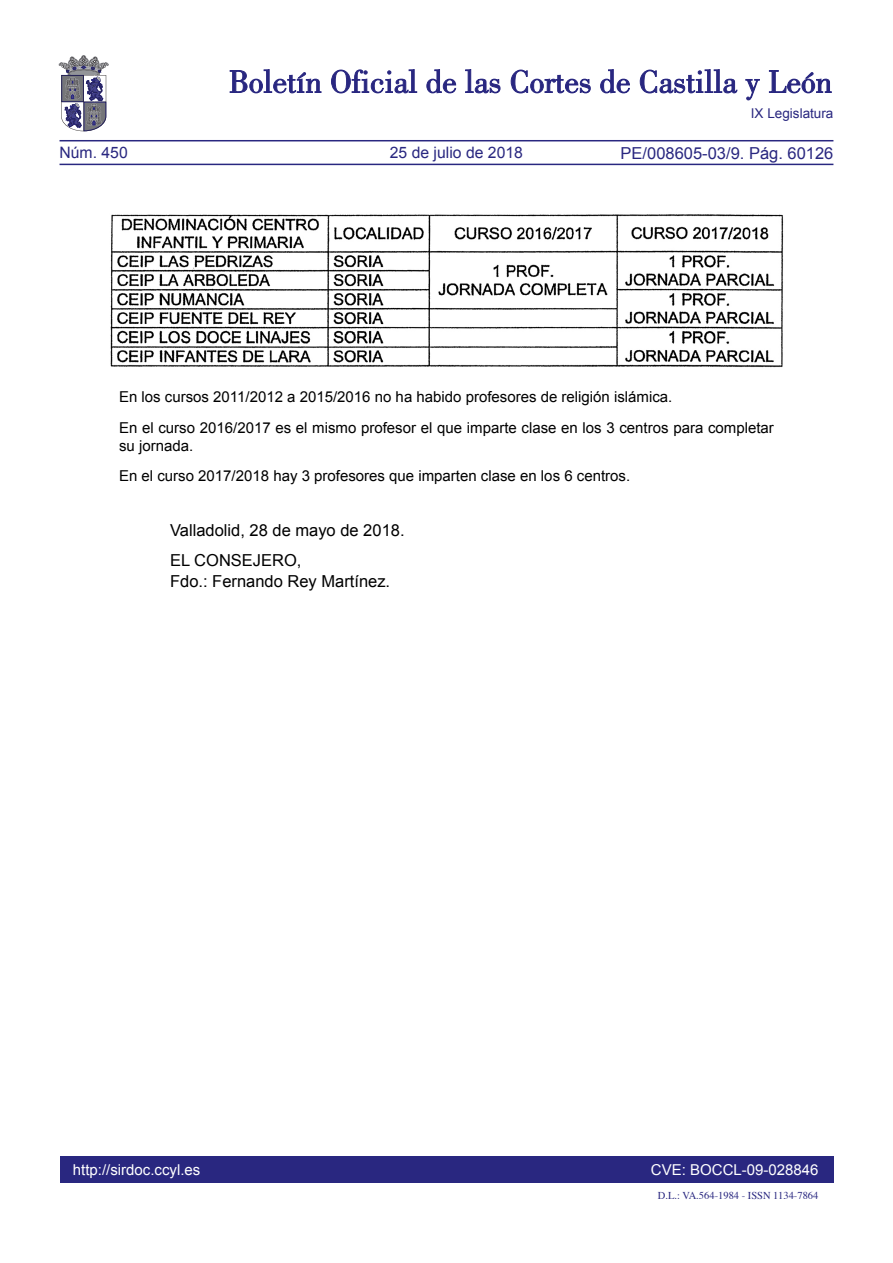
<style>
.page{position:relative;width:893px;height:1263px;background:#fff}
.page>*{position:absolute;margin:0;border:0;box-sizing:border-box;transform-origin:0 0}
.firma{font:16.5px/21px "Arial";color:#000}
.valladolid{font:16.5px "Arial";color:#000}
.t1{font:16.5px "Arial";color:#292780}
.t2{font:15.75px "Arial";color:#292780}
.TEXTO_NORMAL{font:15px/18px "Arial";color:#000}
.t3{font:15px "Arial";color:#fff}
.t4{font:13.5px "Arial";color:#292780}
.t5{font:10.5px "Times";color:#292780}
</style>
<div class="page">
<div style="left:60px;top:1157px;width:773px;height:26px;background:#292780"></div>
<hr style="left:60px;top:164px;width:773px;height:1px;background:#292780">
<hr style="left:60px;top:140px;width:773px;height:1px;background:#292780">
<svg style="left:230px;top:69px;width:91px;height:24px"></svg>
<svg style="left:331px;top:69px;width:86px;height:24px"></svg>
<svg style="left:426px;top:69px;width:30px;height:24px"></svg>
<svg style="left:465px;top:69px;width:35px;height:24px"></svg>
<svg style="left:511px;top:70px;width:80px;height:23px"></svg>
<svg style="left:600px;top:69px;width:30px;height:24px"></svg>
<svg style="left:640px;top:69px;width:97px;height:24px"></svg>
<svg style="left:745px;top:79px;width:15px;height:21px"></svg>
<svg style="left:769px;top:70px;width:62px;height:23px"></svg>
<svg style="left:59px;top:55px;width:49px;height:76px"></svg>
<img style="left:110px;top:214px;width:674px;height:154px">
<p class="t2" style="left:60px;top:142px;width:70px">Núm. 450</p>
<p class="t2" style="left:390px;top:142px;width:135px">25 de julio de 2018</p>
<p class="t4" style="left:751px;top:105px;width:84px">IX Legislatura</p>
<p class="t1" style="left:621px;top:142px;width:214px">PE/008605-03/9. Pág. 60126</p>
<p class="TEXTO_NORMAL" style="left:119px;top:388px;width:555px">En los cursos 2011/2012 a 2015/2016 no ha habido profesores de religión islámica.</p>
<p class="TEXTO_NORMAL" style="left:119px;top:418px;width:656px">En el curso 2016/2017 es el mismo profesor el que imparte clase en los 3 centros para completar su jornada.</p>
<p class="TEXTO_NORMAL" style="left:119px;top:467px;width:513px">En el curso 2017/2018 hay 3 profesores que imparten clase en los 6 centros.</p>
<p class="valladolid" style="left:170px;top:520px;width:236px">Valladolid, 28 de mayo de 2018.</p>
<p class="firma" style="left:170px;top:550px;width:222px">EL CONSEJERO,<br>Fdo.: Fernando Rey Martínez.</p>
<p class="t3" style="left:73px;top:1159px;width:129px">http://sirdoc.ccyl.es</p>
<p class="t3" style="left:651px;top:1159px;width:169px">CVE: BOCCL-09-028846</p>
<p class="t5" style="left:658px;top:1185px;width:162px">D.L.: VA.564-1984 - ISSN 1134-7864</p>
</div>
